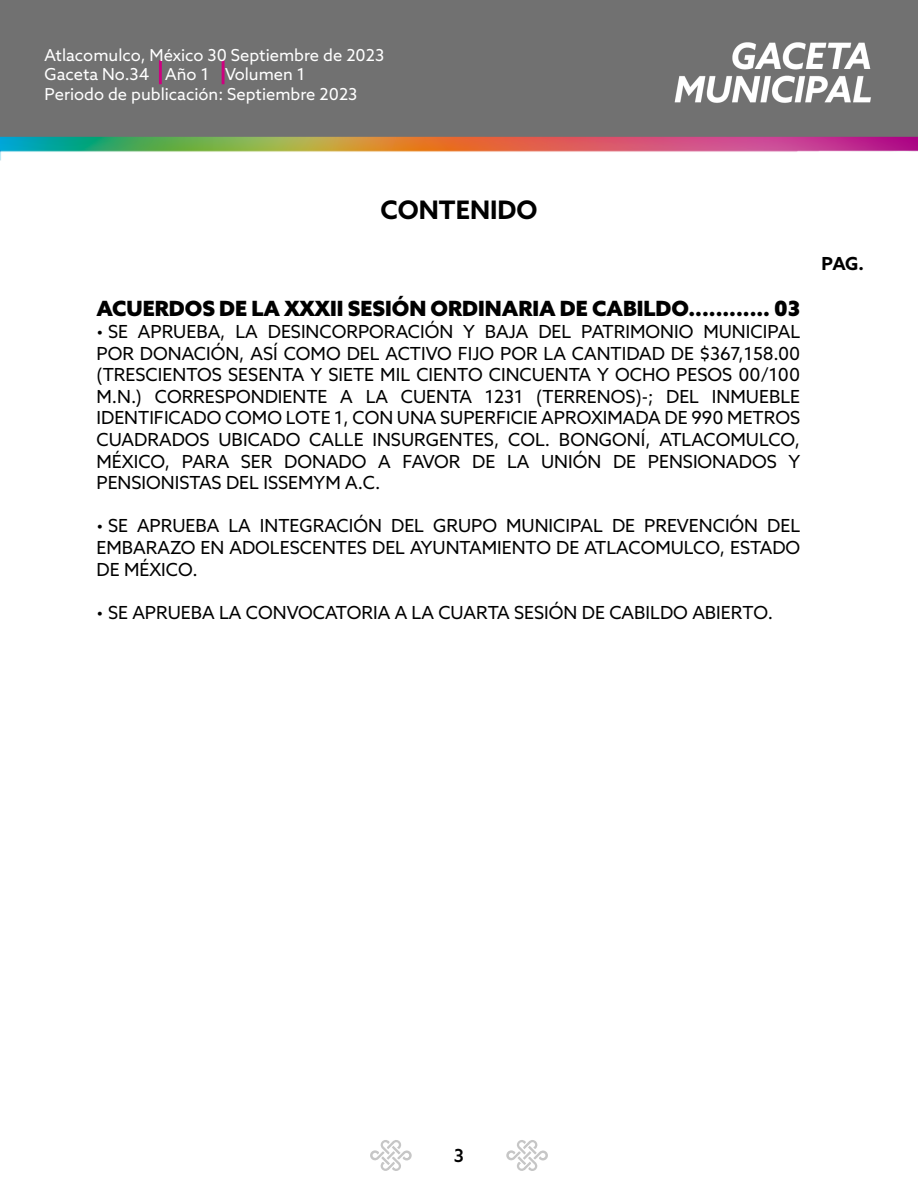
<style>
.page{position:relative;width:918px;height:1188px;background:#fff}
.page>*{position:absolute;margin:0;border:0;box-sizing:border-box;transform-origin:0 0}
.t1{font:700 25.5px "Azo Sans";color:#000}
.t2{font:900 21px "Azo Sans";color:#000}
.t3{font:18px/21.6px "Azo Sans";color:#000;text-align:justify}
.t4{font:700 18px "Azo Sans";color:#000}
.t5{font:500 18px "Azo Sans";color:#000}
.t6{font:16.5px/19.8px "Azo Sans";color:#fff}
</style>
<div class="page">
<img style="left:0;top:0;width:918px;height:161px">
<svg style="left:506px;top:1140px;width:42px;height:31px"></svg>
<svg style="left:370px;top:1140px;width:42px;height:31px"></svg>
<p class="t6" style="left:45px;top:45px;width:341px">Atlacomulco, México 30 Septiembre de 2023<br>Gaceta No.34 Año 1 Volumen 1<br>Periodo de publicación: Septiembre 2023</p>
<h1 class="t1" style="left:380px;top:193px;width:159px">CONTENIDO</h1>
<p class="t2" style="left:97px;top:295px;width:705px">ACUERDOS DE LA XXXII SESIÓN ORDINARIA DE CABILDO............ 03</p>
<p class="t3" style="left:97px;top:321px;width:705px">• SE APRUEBA, LA DESINCORPORACIÓN Y BAJA DEL PATRIMONIO MUNICIPAL POR DONACIÓN, ASÍ COMO DEL ACTIVO FIJO POR LA CANTIDAD DE $367,158.00 (TRESCIENTOS SESENTA Y SIETE MIL CIENTO CINCUENTA Y OCHO PESOS 00/100<br>M.N.) CORRESPONDIENTE A LA CUENTA 1231 (TERRENOS)-; DEL INMUEBLE IDENTIFICADO COMO LOTE 1, CON UNA SUPERFICIE APROXIMADA DE 990 METROS CUADRADOS UBICADO CALLE INSURGENTES, COL. BONGONÍ, ATLACOMULCO, MÉXICO, PARA SER DONADO A FAVOR DE LA UNIÓN DE PENSIONADOS Y PENSIONISTAS DEL ISSEMYM A.C.</p>
<p class="t3" style="left:97px;top:515px;width:705px">• SE APRUEBA LA INTEGRACIÓN DEL GRUPO MUNICIPAL DE PREVENCIÓN DEL EMBARAZO EN ADOLESCENTES DEL AYUNTAMIENTO DE ATLACOMULCO, ESTADO DE MÉXICO.</p>
<p class="t3" style="left:97px;top:601px;width:678px">• SE APRUEBA LA CONVOCATORIA A LA CUARTA SESIÓN DE CABILDO ABIERTO.</p>
<p class="t4" style="left:822px;top:251px;width:44px">PAG.</p>
<p class="t5" style="left:454px;top:1144px;width:12px">3</p>
</div>
